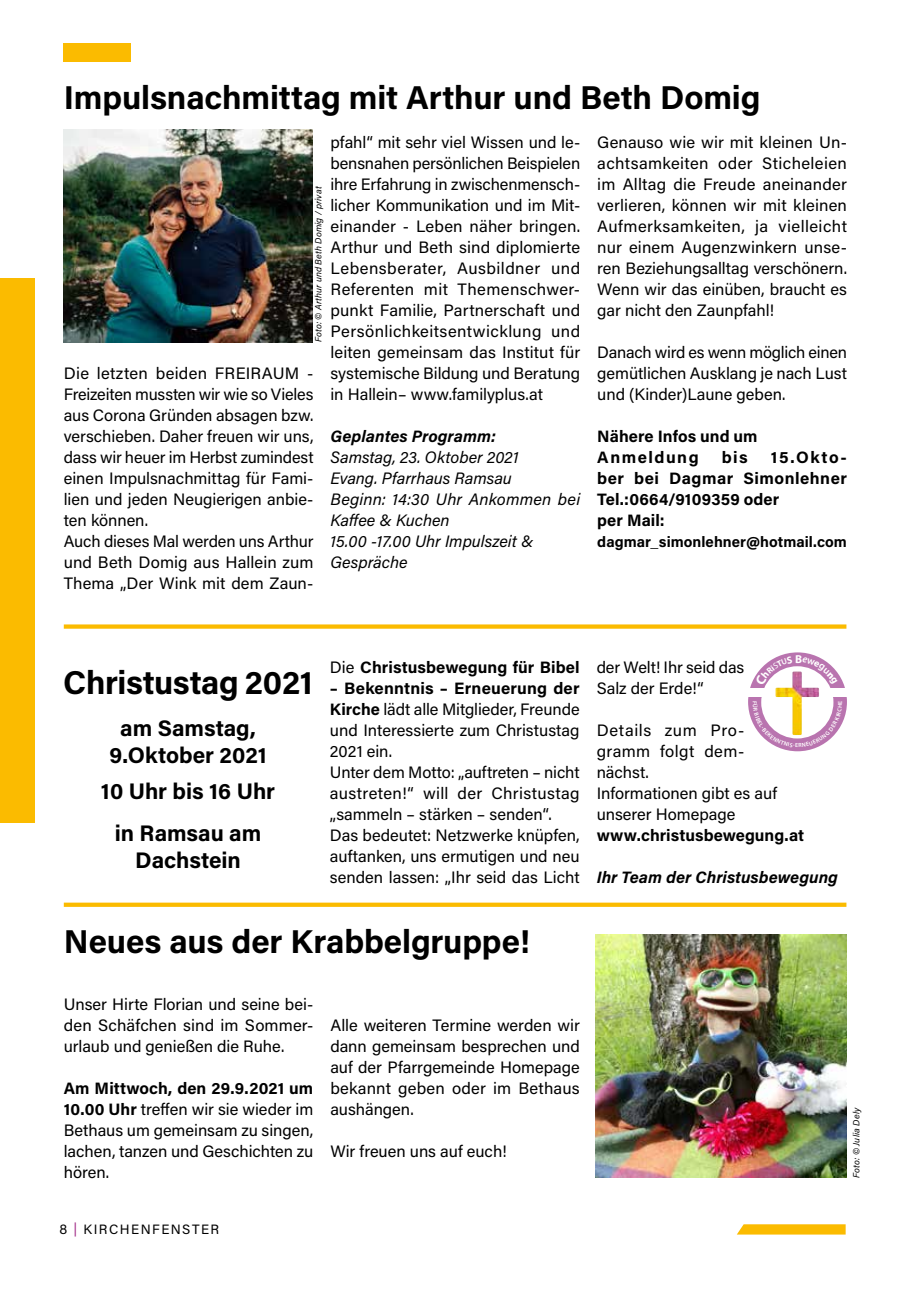
<style>
.page{position:relative;width:906px;height:1289px;background:#fff}
.page>*{position:absolute;margin:0;border:0;box-sizing:border-box;transform-origin:0 0}
.t1{font:700 33px "Acumin Pro";letter-spacing:-.005em;color:#000}
.t2{font:700 22.5px/27px "Acumin Pro";color:#000;text-align:center}
.t3{font:16.5px/21px "Acumin Pro";color:#000;text-align:justify}
.t4{font:italic 16.5px/21px "Acumin Pro";color:#000}
.t5{font:700 16.5px/21px "Acumin Pro";letter-spacing:.005em;color:#000}
.t6{font:700 16.5px/21px "Acumin Pro";letter-spacing:.025em;color:#000}
.t7{font:italic 700 16.5px "Acumin Pro";letter-spacing:.005em;color:#000}
.t8{font:700 15px "Acumin Pro";letter-spacing:.005em;color:#000}
.t9{font:13.5px "Acumin Pro";letter-spacing:.115em;color:#000}
.t10{font:italic 9px "Acumin Pro";letter-spacing:.02em;color:#000}
.s1{font-weight:400}
.s2{font-weight:700}
.s3{color:#a32f89}
</style>
<div class="page">
<div style="left:64px;top:44px;width:67px;height:18px;background:#fbbb00"></div>
<div style="left:0;top:278px;width:35px;height:544px;background:#fbbb00"></div>
<svg style="left:737px;top:1224px;width:108px;height:10px"></svg>
<img style="left:64px;top:130px;width:249px;height:212px">
<svg style="left:64px;top:624px;width:782px;height:4px;background:#fbc21d"></svg>
<div style="left:748px;top:652px;width:99px;height:99px;background:#b974af;border-radius:50%"></div>
<div style="left:761px;top:666px;width:72px;height:72px;background:#fff;border-radius:50%"></div>
<div style="left:744px;top:687px;width:107px;height:9px;background:#fff"></div>
<img style="left:775px;top:685px;width:44px;height:16px">
<svg style="left:64px;top:902px;width:782px;height:4px;background:#fbc528"></svg>
<img style="left:595px;top:934px;width:251px;height:243px">
<svg style="left:752px;top:701px;width:90px;height:46px"></svg>
<svg style="left:755px;top:655px;width:82px;height:30px"></svg>
<h1 class="t1" style="left:64px;top:75px;width:698px">Impulsnachmittag mit Arthur und Beth Domig</h1>
<p class="t3" style="left:330px;top:131px;width:251px">pfahl“ mit sehr viel Wissen und le&shy;bensnahen persönlichen Beispielen ihre Erfahrung in zwischenmensch&shy;licher Kommunikation und im Mit&shy;einander - Leben näher bringen.<br>Arthur und Beth sind diplomierte Lebensberater, Ausbildner und Referenten mit Themenschwer&shy;punkt Familie, Partnerschaft und Persönlichkeitsentwicklung und leiten gemeinsam das I nstitut für systemische Bildung und Beratung in Hallein– www.familyplus.at</p>
<p class="t7" style="left:330px;top:425px;width:167px">Geplantes Programm:</p>
<p class="t4" style="left:330px;top:446px;width:251px">Samstag, 23. Oktober 2021<br>Evang. Pfarrhaus Ramsau<br>Beginn: 14:30 Uhr Ankommen bei<br>Kaffee &amp; Kuchen<br>15.00 -17.00 Uhr Impulszeit &amp;<br>Gespräche</p>
<p class="t10" style="left:312px;top:342px;width:157px;rotate:-90deg">Foto: © Arthur und Beth Domig / privat</p>
<p class="t3" style="left:64px;top:362px;width:251px;text-align:left">Die letzten beiden FREI RAUM -<br>Freizeiten mussten wir wie so Vieles aus Corona Gründen absagen bzw. verschieben. Daher freuen wir uns, dass wir heuer im Herbst zumindest einen I mpulsnachmittag für Fami&shy;lien und jeden Neugierigen anbie&shy;ten können.<br>Auch dieses Mal werden uns Arthur und Beth Domig aus Hallein zum<br>Thema „Der Wink mit dem Zaun-</p>
<p class="t3" style="left:597px;top:131px;width:251px">Genauso wie wir mit kleinen Un&shy;achtsamkeiten oder Sticheleien im Alltag die Freude aneinander verlieren, können wir mit kleinen Aufmerksamkeiten, ja vielleicht nur einem Augenzwinkern unse&shy;ren Beziehungsalltag verschönern.<br>Wenn wir das einüben, braucht es gar nicht den Zaunpfahl!</p>
<p class="t3" style="left:597px;top:341px;width:251px">Danach wird es wenn möglich einen gemütlichen Ausklang je nach Lust und (Kinder)Laune geben.</p>
<p class="t5" style="left:597px;top:425px;width:162px">Nähere Infos und um<br>Anmeldung</p>
<p class="t6" style="left:597px;top:446px;width:251px;text-indent:174px">15.Okto&shy;ber bei Dagmar Simonlehner<br>Tel.:0664/9109359 oder<br>per Mail:</p>
<p class="t8" style="left:597px;top:531px;width:251px">dagmar_simonlehner@hotmail.com</p>
<p class="t5" style="left:721px;top:446px;width:28px">bis</p>
<h1 class="t1" style="left:63px;top:659px;width:251px">Christustag 2021</h1>
<h2 class="t2" style="left:109px;top:714px;width:159px">am Samstag,<br>9.Oktober 2021</h2>
<h2 class="t2" style="left:101px;top:769px;width:176px;line-height:42px">10 Uhr bis 16 Uhr in Ramsau am</h2>
<h2 class="t2" style="left:135px;top:846px;width:107px">Dachstein</h2>
<p class="t5" style="left:330px;top:656px;width:251px"><span class="s1">Die</span> Christusbewegung für Bibel</p>
<p class="t3" style="left:330px;top:677px;width:251px;text-align:left"><span class="s2">– Bekenntnis – Erneuerung der<br>Kirche</span> lädt alle Mitglieder, Freunde und I nteressierte zum Christustag<br>2021 ein.<br>Unter dem Motto: „auftreten – nicht austreten!“ will der Christustag „sammeln – stärken – senden“.<br>Das bedeutet: N etzwerke knüpfen, auftanken, uns ermutigen und neu senden lassen: „I hr seid das Licht</p>
<h1 class="t1" style="left:64px;top:918px;width:467px">Neues aus der Krabbelgruppe!</h1>
<p class="t3" style="left:64px;top:992px;width:251px">Unser Hirte Florian und seine bei&shy;den Schäfchen sind im Sommer&shy;urlaub und genießen die Ruhe.</p>
<p class="t3" style="left:64px;top:1076px;width:251px"><span class="s2">Am Mittwoch, den 29.9.2021 um 10.00 Uhr</span> treffen wir sie wieder im Bethaus um gemeinsam zu singen, lachen, tanzen und Geschichten zu hören.</p>
<p class="t3" style="left:330px;top:1013px;width:251px">Alle weiteren Termine werden wir dann gemeinsam besprechen und auf der Pfarrgemeinde Homepage bekannt geben oder im Bethaus aushängen.</p>
<p class="t3" style="left:330px;top:1139px;width:178px">Wir freuen uns auf euch!</p>
<p class="t3" style="left:596px;top:656px;width:149px">der Welt! I hr seid das<br>Salz der Erde!“</p>
<p class="t3" style="left:596px;top:719px;width:182px;text-align:left">Details zum Pro&shy;gramm folgt dem&shy;nächst.<br>I nformationen gibt es auf unserer Homepage</p>
<p class="t5" style="left:596px;top:824px;width:209px">www.christusbewegung.at</p>
<p class="t7" style="left:596px;top:866px;width:243px">Ihr Team der Christusbewegung</p>
<p class="t10" style="left:850px;top:1177px;width:72px;rotate:-90deg">Foto: © Julia Dely</p>
<p class="t9" style="left:60px;top:1220px;width:151px">8 <span class="s3">|</span> Kirchenfenster</p>
</div>
